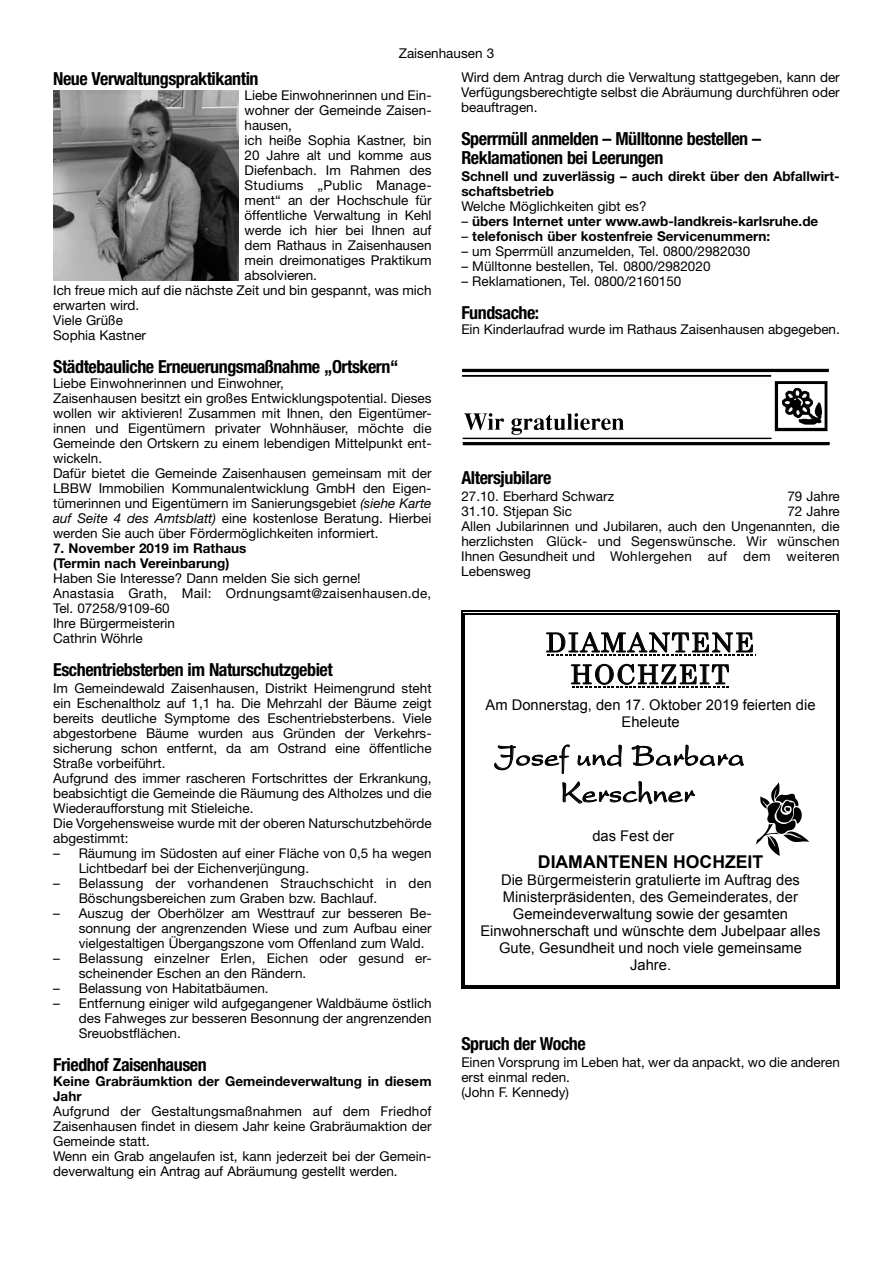
<style>
.page{position:relative;width:893px;height:1263px;background:#fff}
.page>*{position:absolute;margin:0;border:0;box-sizing:border-box;transform-origin:0 0}
.t1{font:26.55px/36.6px "Premier Free Style DB";letter-spacing:.005em;color:#000;text-align:center}
.t2{font:26.55px/31.8px "Century";letter-spacing:.06em;color:#000;text-align:center}
.t3{font:700 condensed 18px/19.5px "Helvetica Neue LT Std";letter-spacing:-.025em;color:#000}
.t4{font:700 17.7px "Arial";color:#000}
.t5{font:14.7px/17px "Arial";color:#000;text-align:center}
.t6{font:13.5px/15px "Helvetica Neue LT Std";color:#000}
.t7{font:700 13.5px/15px "Helvetica Neue LT Std";color:#000}
.t8{font:13.5px "Helvetica Neue LT Std";letter-spacing:.02em;color:#000}
.s1{font-style:italic}
.s2{font-weight:400}
</style>
<div class="page">
<img style="left:462px;top:368px;width:367px;height:77px">
<img style="left:53px;top:91px;width:185px;height:190px">
<svg style="left:756px;top:782px;width:54px;height:74px"></svg>
<svg style="left:546px;top:632px;width:210px;height:24px"></svg>
<hr style="left:465px;top:611px;width:372px;height:1px;background:#000">
<hr style="left:465px;top:613px;width:372px;height:1px;background:#000">
<hr style="left:461px;top:614px;width:1px;height:44px;background:#000">
<hr style="left:463px;top:614px;width:2px;height:44px;background:#000">
<hr style="left:839px;top:614px;width:1px;height:44px;background:#000">
<hr style="left:837px;top:614px;width:1px;height:44px;background:#000">
<svg style="left:571px;top:664px;width:158px;height:24px"></svg>
<hr style="left:461px;top:658px;width:1px;height:32px;background:#000">
<hr style="left:463px;top:658px;width:2px;height:32px;background:#000">
<hr style="left:839px;top:658px;width:1px;height:32px;background:#000">
<hr style="left:837px;top:658px;width:1px;height:32px;background:#000">
<svg style="left:461px;top:690px;width:4px;height:47px"></svg>
<svg style="left:837px;top:690px;width:3px;height:47px"></svg>
<hr style="left:461px;top:737px;width:1px;height:37px;background:#000">
<hr style="left:463px;top:737px;width:2px;height:37px;background:#000">
<hr style="left:839px;top:737px;width:1px;height:37px;background:#000">
<hr style="left:837px;top:737px;width:1px;height:37px;background:#000">
<svg style="left:494px;top:744px;width:250px;height:60px"></svg>
<hr style="left:461px;top:774px;width:1px;height:36px;background:#000">
<hr style="left:463px;top:774px;width:2px;height:36px;background:#000">
<hr style="left:839px;top:774px;width:1px;height:36px;background:#000">
<hr style="left:837px;top:774px;width:1px;height:36px;background:#000">
<hr style="left:465px;top:987px;width:372px;height:1px;background:#000">
<hr style="left:465px;top:985px;width:372px;height:1px;background:#000">
<svg style="left:461px;top:810px;width:4px;height:178px"></svg>
<hr style="left:463px;top:956px;width:2px;height:29px;background:#000">
<svg style="left:837px;top:810px;width:3px;height:178px"></svg>
<p class="t6" style="left:399px;top:46px;width:97px">Zaisenhausen 3</p>
<h2 class="t3" style="left:53px;top:69px;width:207px">Neue Verwaltungspraktikantin</h2>
<p class="t6" style="left:244px;top:88px;width:189px">Liebe Einwohnerinnen und Ein-</p>
<p class="t6" style="left:245px;top:103px;width:189px">wohner der Gemeinde Zaisen-</p>
<p class="t6" style="left:244px;top:118px;width:49px">hausen,</p>
<p class="t6" style="left:244px;top:133px;width:189px">ich heiße Sophia Kastner, bin</p>
<p class="t6" style="left:245px;top:148px;width:189px">20 Jahre alt und komme aus</p>
<p class="t6" style="left:245px;top:163px;width:189px">Diefenbach. Im Rahmen des</p>
<p class="t8" style="left:245px;top:177px;width:189px">Studiums „Public Manage-</p>
<p class="t6" style="left:245px;top:193px;width:189px">ment“ an der Hochschule für</p>
<p class="t6" style="left:245px;top:208px;width:189px">öffentliche Verwaltung in Kehl</p>
<p class="t6" style="left:245px;top:223px;width:189px">werde ich hier bei Ihnen auf</p>
<p class="t6" style="left:245px;top:238px;width:189px">dem Rathaus in Zaisenhausen</p>
<p class="t6" style="left:245px;top:253px;width:189px">mein dreimonatiges Praktikum</p>
<p class="t6" style="left:245px;top:268px;width:74px">absolvieren.</p>
<p class="t6" style="left:53px;top:283px;width:380px">Ich freue mich auf die nächste Zeit und bin gespannt, was mich</p>
<p class="t6" style="left:53px;top:298px;width:88px">erwarten wird.</p>
<p class="t6" style="left:53px;top:313px;width:71px">Viele Grüße</p>
<p class="t6" style="left:53px;top:328px;width:94px">Sophia Kastner</p>
<h2 class="t3" style="left:53px;top:357px;width:347px">Städtebauliche Erneuerungsmaßnahme „Ortskern“</h2>
<p class="t6" style="left:53px;top:376px;width:380px">Liebe Einwohnerinnen und Einwohner,<br>Zaisenhausen besitzt ein großes Entwicklungspotential. Dieses wollen wir aktivieren! Zusammen mit Ihnen, den Eigentümer&shy;innen und Eigentümern privater Wohnhäuser, möchte die Gemeinde den Ortskern zu einem lebendigen Mittelpunkt ent&shy;wickeln.<br>Dafür bietet die Gemeinde Zaisenhausen gemeinsam mit der LBBW Immobilien Kommunalentwicklung GmbH den Eigen&shy;tümerinnen und Eigentümern im Sanierungsgebiet <span class="s1">(siehe Karte auf Seite 4 des Amtsblatt)</span> eine kostenlose Beratung. Hierbei werden Sie auch über Fördermöglichkeiten informiert.</p>
<p class="t7" style="left:53px;top:541px;width:195px">7. November 2019 im Rathaus (Termin nach Vereinbarung)</p>
<p class="t6" style="left:53px;top:571px;width:380px">Haben Sie Interesse? Dann melden Sie sich gerne!<br>Anastasia Grath, Mail: Ordnungsamt@zaisenhausen.de,<br>Tel. 07258/9109-60<br>Ihre Bürgermeisterin<br>Cathrin Wöhrle</p>
<h2 class="t3" style="left:53px;top:660px;width:281px">Eschentriebsterben im Naturschutzgebiet</h2>
<p class="t6" style="left:53px;top:680px;width:380px">Im Gemeindewald Zaisenhausen, Distrikt Heimengrund steht ein Eschenaltholz auf 1,1 ha. Die Mehrzahl der Bäume zeigt bereits deutliche Symptome des Eschentriebsterbens. Viele abgestorbene Bäume wurden aus Gründen der Verkehrs&shy;sicherung schon entfernt, da am Ostrand eine öffentliche Straße vorbeiführt.<br>Aufgrund des immer rascheren Fortschrittes der Erkrankung, beabsichtigt die Gemeinde die Räumung des Altholzes und die Wiederaufforstung mit Stieleiche.<br>Die Vorgehensweise wurde mit der oberen Naturschutzbehörde abgestimmt:</p>
<p class="t6" style="left:79px;top:845px;width:354px;text-indent:-26px">– Räumung im Südosten auf einer Fläche von 0,5 ha wegen<br>Lichtbedarf bei der Eichenverjüngung.</p>
<p class="t6" style="left:79px;top:875px;width:354px;text-indent:-26px">– Belassung der vorhandenen Strauchschicht in den<br>Böschungsbereichen zum Graben bzw. Bachlauf.</p>
<p class="t6" style="left:79px;top:905px;width:354px;text-align:justify;text-indent:-26px">– Auszug der Oberhölzer am Westtrauf zur besseren Be&shy;sonnung der angrenzenden Wiese und zum Aufbau einer vielgestaltigen Übergangszone vom Offenland zum Wald.</p>
<p class="t6" style="left:79px;top:950px;width:354px;text-indent:-26px">– Belassung einzelner Erlen, Eichen oder gesund er&shy;scheinender Eschen an den Rändern.</p>
<p class="t6" style="left:53px;top:980px;width:217px">– Belassung von Habitatbäumen.</p>
<p class="t6" style="left:79px;top:995px;width:354px;text-align:justify;text-indent:-25px">– Entfernung einiger wild aufgegangener Waldbäume östlich des Fahweges zur besseren Besonnung der angrenzenden Sreuobstflächen.</p>
<h2 class="t3" style="left:53px;top:1054px;width:155px">Friedhof Zaisenhausen</h2>
<p class="t7" style="left:53px;top:1073px;width:380px">Keine Grabräumktion der Gemeindeverwaltung in diesem<br>Jahr</p>
<p class="t6" style="left:53px;top:1103px;width:380px">Aufgrund der Gestaltungsmaßnahmen auf dem Friedhof Zaisenhausen findet in diesem Jahr keine Grabräumaktion der Gemeinde statt.<br>Wenn ein Grab angelaufen ist, kann jederzeit bei der Gemein&shy;deverwaltung ein Antrag auf Abräumung gestellt werden.</p>
<p class="t6" style="left:461px;top:69px;width:380px;text-align:justify">Wird dem Antrag durch die Verwaltung stattgegeben, kann der Verfügungsberechtigte selbst die Abräumung durchführen oder beauftragen.</p>
<h2 class="t3" style="left:461px;top:129px;width:301px">Sperrmüll anmelden – Mülltonne bestellen –<br>Reklamationen bei Leerungen</h2>
<p class="t7" style="left:461px;top:168px;width:380px">Schnell und zuverlässig – auch direkt über den Abfallwirt&shy;schaftsbetrieb</p>
<p class="t6" style="left:461px;top:198px;width:187px">Welche Möglichkeiten gibt es?</p>
<p class="t7" style="left:461px;top:213px;width:358px"><span class="s2">–</span> übers Internet unter www.awb-landkreis-karlsruhe.de</p>
<p class="t7" style="left:461px;top:228px;width:310px"><span class="s2">–</span> telefonisch über kostenfreie Servicenummern:</p>
<p class="t6" style="left:461px;top:243px;width:290px">– um Sperrmüll anzumelden, Tel. 0800/2982030</p>
<p class="t6" style="left:461px;top:258px;width:251px">– Mülltonne bestellen, Tel. 0800/2982020</p>
<p class="t6" style="left:461px;top:273px;width:221px">– Reklamationen, Tel. 0800/2160150</p>
<h2 class="t3" style="left:461px;top:303px;width:79px">Fundsache:</h2>
<p class="t6" style="left:461px;top:321px;width:380px">Ein Kinderlaufrad wurde im Rathaus Zaisenhausen abgegeben.</p>
<h2 class="t3" style="left:461px;top:468px;width:92px">Altersjubilare</h2>
<p class="t6" style="left:461px;top:488px;width:154px">27.10. Eberhard Schwarz</p>
<p class="t6" style="left:787px;top:488px;width:54px">79 Jahre</p>
<p class="t6" style="left:461px;top:503px;width:112px">31.10. Stjepan Sic</p>
<p class="t6" style="left:461px;top:503px;width:380px;text-align:justify;text-indent:326px">72 Jahre Allen Jubilarinnen und Jubilaren, auch den Ungenannten, die herzlichsten Glück- und Segenswünsche. Wir wünschen Ihnen Gesundheit und Wohlergehen auf dem weiteren Lebensweg</p>
<h1 class="t2" style="left:546px;top:624px;width:209px">DIAMANTENE<br>HOCHZEIT</h1>
<p class="t5" style="left:485px;top:697px;width:332px">Am Donnerstag, den 17. Oktober 2019 feierten die<br>Eheleute</p>
<h1 class="t1" style="left:495px;top:738px;width:251px">Josef und Barbara<br>Kerschner</h1>
<p class="t5" style="left:592px;top:827px;width:83px">das Fest der</p>
<h3 class="t4" style="left:538px;top:850px;width:227px">DIAMANTENEN HOCHZEIT</h3>
<p class="t5" style="left:480px;top:872px;width:341px">Die Bürgermeisterin gratulierte im Auftrag des Ministerpräsidenten, des Gemeinderates, der Gemeindeverwaltung sowie der gesamten Einwohnerschaft und wünschte dem Jubelpaar alles Gute, Gesundheit und noch viele gemeinsame Jahre.</p>
<h2 class="t3" style="left:461px;top:1033px;width:126px">Spruch der Woche</h2>
<p class="t6" style="left:461px;top:1054px;width:380px">Einen Vorsprung im Leben hat, wer da anpackt, wo die anderen erst einmal reden.<br>(John F. Kennedy)</p>
</div>
